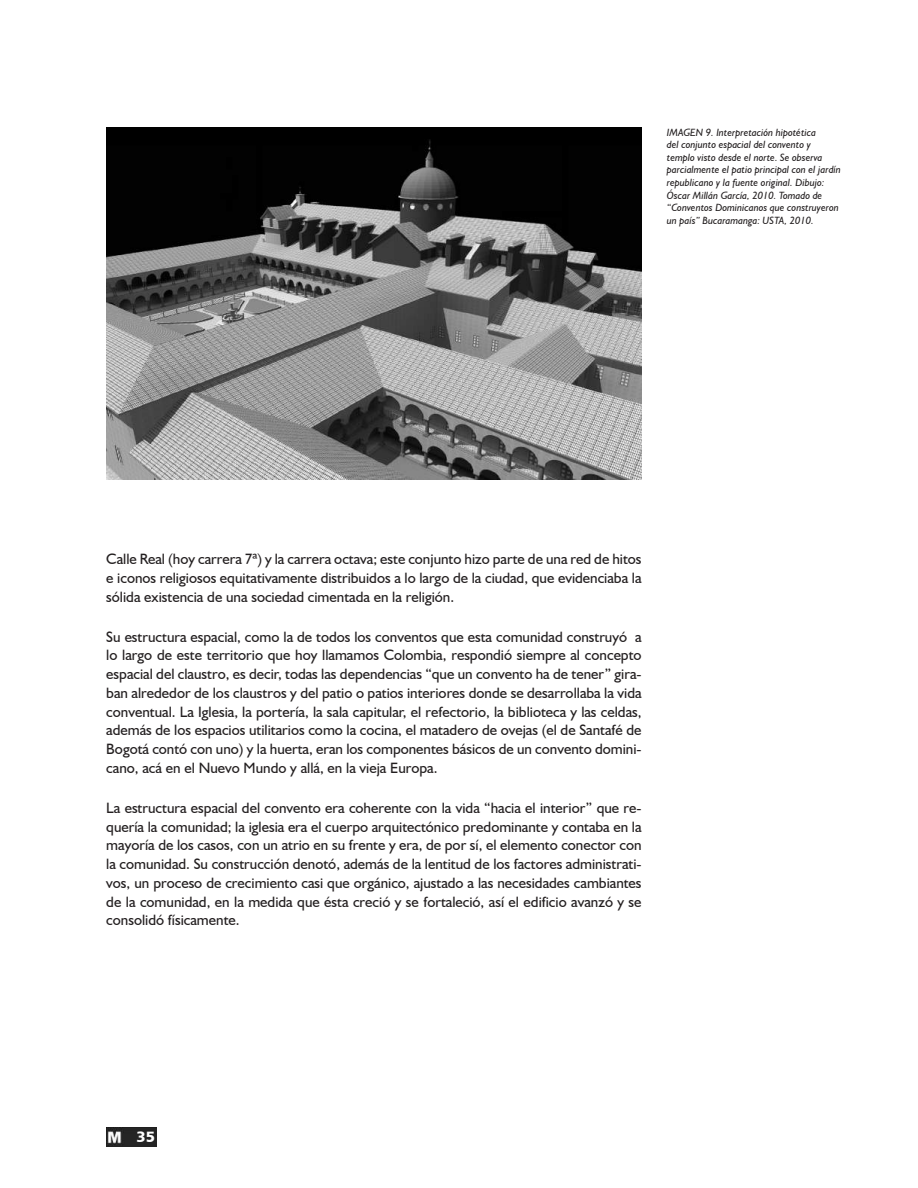
<style>
.page{position:relative;width:918px;height:1188px;background:#fff}
.page>*{position:absolute;margin:0;border:0;box-sizing:border-box;transform-origin:0 0}
.t1{font:15px/18.8px "Humanist 521 BT";color:#231f20;text-align:justify}
.t2{font:15px "Humanist 777 BT Black B";color:#fff}
.t3{font:italic 10.5px/12.6px "Humanist 521 BT";color:#231f20}
</style>
<div class="page">
<img style="left:106px;top:1127px;width:51px;height:20px">
<img style="left:106px;top:128px;width:536px;height:352px">
<p class="t3" style="left:667px;top:125px;width:175px">IMAGEN 9. Interpretación hipotética<br>del conjunto espacial del convento y templo visto desde el norte. Se observa parcialmente el patio principal con el jardín republicano y la fuente original. Dibujo:<br>Óscar Millán García, 2010. Tomado de “Conventos Dominicanos que construyeron un país” Bucaramanga: USTA, 2010.</p>
<p class="t1" style="left:106px;top:549px;width:537px">Calle Real (hoy carrera 7ª) y la carrera octava; este conjunto hizo parte de una red de hitos e iconos religiosos equitativamente distribuidos a lo largo de la ciudad, que evidenciaba la sólida existencia de una sociedad cimentada en la religión.</p>
<p class="t1" style="left:106px;top:627px;width:537px">Su estructura espacial, como la de todos los conventos que esta comunidad construyó a lo largo de este territorio que hoy llamamos Colombia, respondió siempre al concepto espacial del claustro, es decir, todas las dependencias “que un convento ha de tener” gira&shy;ban alrededor de los claustros y del patio o patios interiores donde se desarrollaba la vida conventual. La Iglesia, la portería, la sala capitular, el refectorio, la biblioteca y las celdas, además de los espacios utilitarios como la cocina, el matadero de ovejas (el de Santafé de Bogotá contó con uno) y la huerta, eran los componentes básicos de un convento domini&shy;cano, acá en el Nuevo Mundo y allá, en la vieja Europa.</p>
<p class="t1" style="left:106px;top:798px;width:537px">La estructura espacial del convento era coherente con la vida “hacia el interior” que re&shy;quería la comunidad; la iglesia era el cuerpo arquitectónico predominante y contaba en la mayoría de los casos, con un atrio en su frente y era, de por sí, el elemento conector con la comunidad. Su construcción denotó, además de la lentitud de los factores administrati&shy;vos, un proceso de crecimiento casi que orgánico, ajustado a las necesidades cambiantes de la comunidad, en la medida que ésta creció y se fortaleció, así el edificio avanzó y se consolidó físicamente.</p>
<p class="t2" style="left:136px;top:1127px;width:20px">35</p>
</div>
